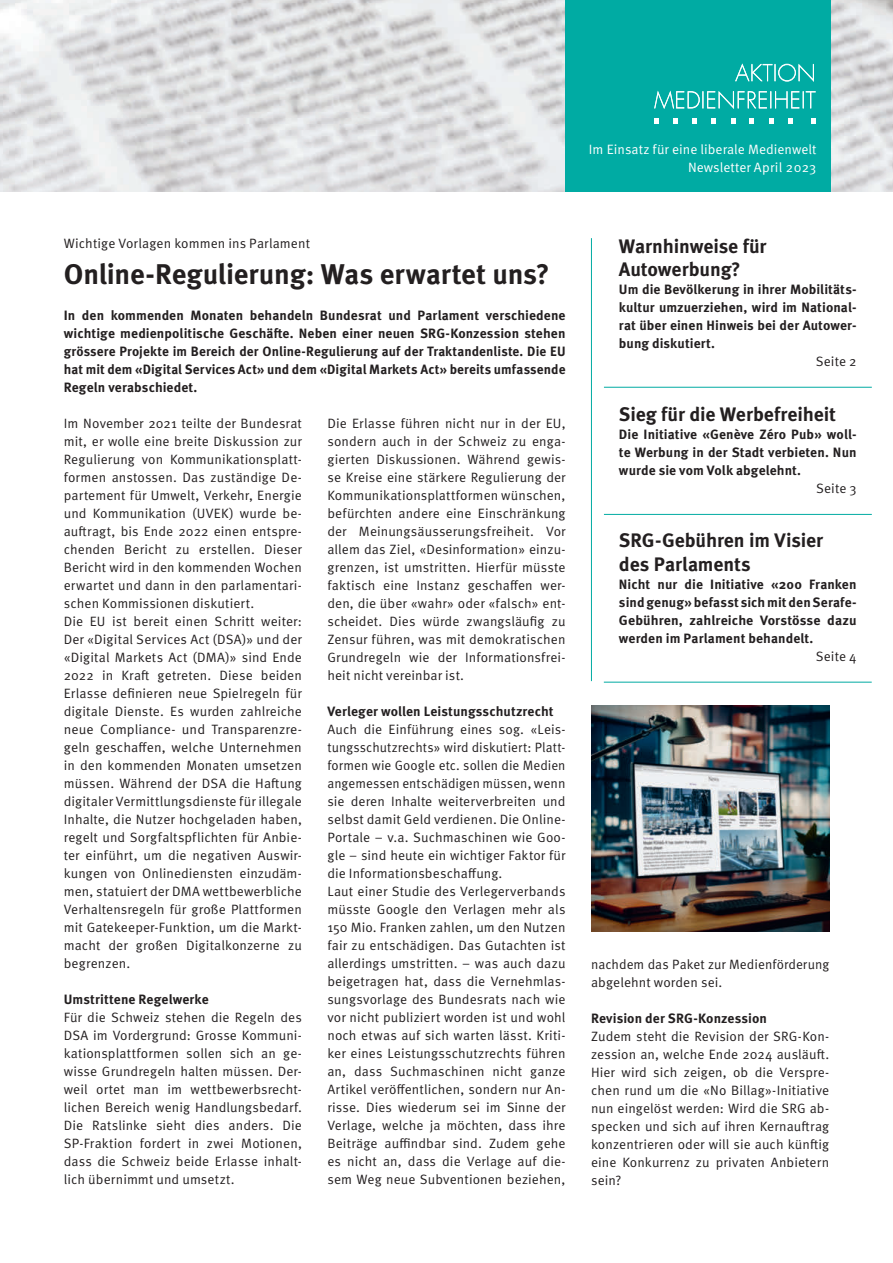
<style>
.page{position:relative;width:893px;height:1263px;background:#fff}
.page>*{position:absolute;margin:0;border:0;box-sizing:border-box;transform-origin:0 0}
.t1{font:700 28.5px "Meta Pro";letter-spacing:-.005em;color:#231f20}
.t2{font:700 19.5px/23.4px "Meta Pro";letter-spacing:-.005em;color:#231f20}
.t3{font:13.5px/18px "Meta Pro Norm";letter-spacing:.005em;color:#231f20}
.t4{font:700 13.5px/18px "Meta Pro";letter-spacing:.005em;color:#231f20;text-align:justify}
.t5{font:13.5px/18px "Meta Pro Norm";letter-spacing:.005em;color:#fff;text-align:right}
</style>
<div class="page">
<img style="left:0;top:0;width:893px;height:191px">
<div style="left:565px;top:0;width:265px;height:191px;background:#00aba3"></div>
<svg style="left:654px;top:91px;width:162px;height:18px"></svg>
<svg style="left:735px;top:63px;width:79px;height:19px"></svg>
<svg style="left:811px;top:118px;width:5px;height:6px"></svg>
<svg style="left:788px;top:118px;width:5px;height:6px"></svg>
<svg style="left:769px;top:118px;width:4px;height:6px"></svg>
<svg style="left:750px;top:118px;width:4px;height:6px"></svg>
<svg style="left:731px;top:118px;width:4px;height:6px"></svg>
<svg style="left:712px;top:118px;width:4px;height:6px"></svg>
<svg style="left:692px;top:118px;width:5px;height:6px"></svg>
<svg style="left:674px;top:118px;width:4px;height:6px"></svg>
<svg style="left:654px;top:118px;width:5px;height:6px"></svg>
<hr style="left:591px;top:238px;width:1px;height:443px;background:#00aba3">
<hr style="left:604px;top:514px;width:268px;height:1px;background:#00aba3">
<hr style="left:604px;top:682px;width:268px;height:1px;background:#00aba3">
<hr style="left:604px;top:387px;width:268px;height:1px;background:#00aba3">
<img style="left:591px;top:706px;width:238px;height:225px">
<p class="t5" style="left:589px;top:139px;width:229px">Im Einsatz für eine liberale Medienwelt<br>Newsletter April 2023</p>
<p class="t3" style="left:64px;top:234px;width:248px">Wichtige Vorlagen kommen ins Parlament</p>
<h1 class="t1" style="left:64px;top:252px;width:487px">Online-Regulierung: Was erwartet uns?</h1>
<p class="t4" style="left:64px;top:306px;width:503px">In den kommenden Monaten behandeln Bundesrat und Parlament verschiedene wichtige medienpolitische Geschäfte. Neben einer neuen SRG-Konzession stehen grössere Projekte im Bereich der Online-Regulierung auf der Traktandenliste. Die EU hat mit dem «Digital Services Act» und dem «Digital Markets Act» bereits umfassende Regeln verabschiedet.</p>
<p class="t3" style="left:64px;top:414px;width:240px">Im November 2021 teilte der Bundesrat mit, er wolle eine breite Diskussion zur Regulierung von Kommunikationsplatt&shy;formen anstossen. Das zuständige De&shy;partement für Umwelt, Verkehr, Energie und Kommunikation (UVEK) wurde be&shy;auftragt, bis Ende 2022 einen entspre&shy;chenden Bericht zu erstellen. Dieser Bericht wird in den kommenden Wochen erwartet und dann in den parlamentari&shy;schen Kommissionen diskutiert.<br>Die EU ist bereit einen Schritt weiter:<br>Der «Digital Services Act (DSA)» und der «Digital Markets Act (DMA)» sind Ende 2022 in Kraft getreten. Diese beiden Erlasse definieren neue Spielregeln für digitale Dienste. Es wurden zahlreiche neue Compliance- und Transparenzre&shy;geln geschaffen, welche Unternehmen in den kommenden Monaten umsetzen müssen. Während der DSA die Haftung digitaler Vermittlungsdienste für illegale Inhalte, die Nutzer hochgeladen haben, regelt und Sorgfaltspflichten für Anbie&shy;ter einführt, um die negativen Auswir&shy;kungen von Onlinediensten einzudäm&shy;men, statuiert der DMA wettbewerbliche Verhaltensregeln für große Plattformen mit Gatekeeper-Funktion, um die Markt&shy;macht der großen Digitalkonzerne zu begrenzen.</p>
<p class="t4" style="left:64px;top:990px;width:146px">Umstrittene Regelwerke</p>
<p class="t3" style="left:64px;top:1008px;width:240px;text-align:justify">Für die Schweiz stehen die Regeln des DSA im Vordergrund: Grosse Kommuni&shy;kationsplattformen sollen sich an ge&shy;wisse Grundregeln halten müssen. Der&shy;weil ortet man im wettbewerbsrecht&shy;lichen Bereich wenig Handlungsbedarf.<br>Die Ratslinke sieht dies anders. Die SP-Fraktion fordert in zwei Motionen, dass die Schweiz beide Erlasse inhalt&shy;lich übernimmt und umsetzt.</p>
<p class="t3" style="left:327px;top:414px;width:240px;text-align:justify">Die Erlasse führen nicht nur in der EU, sondern auch in der Schweiz zu enga&shy;gierten Diskussionen. Während gewis&shy;se Kreise eine stärkere Regulierung der Kommunikationsplattformen wünschen, befürchten andere eine Einschränkung der Meinungsäusserungsfreiheit. Vor allem das Ziel, «Desinformation» einzu&shy;grenzen, ist umstritten. Hierfür müsste faktisch eine Instanz geschaffen wer&shy;den, die über «wahr» oder «falsch» ent&shy;scheidet. Dies würde zwangsläufig zu Zensur führen, was mit demokratischen Grundregeln wie der Informationsfrei&shy;heit nicht vereinbar ist.</p>
<p class="t4" style="left:327px;top:702px;width:228px">Verleger wollen Leistungsschutzrecht</p>
<p class="t3" style="left:327px;top:720px;width:240px">Auch die Einführung eines sog. «Leis&shy;tungsschutzrechts» wird diskutiert: Platt&shy;formen wie Google etc. sollen die Medien angemessen entschädigen müssen, wenn sie deren Inhalte weiterverbreiten und selbst damit Geld verdienen. Die Online-Portale – v.a. Suchmaschinen wie Goo&shy;gle – sind heute ein wichtiger Faktor für die Informationsbeschaffung.<br>Laut einer Studie des Verlegerverbands müsste Google den Verlagen mehr als 150 Mio. Franken zahlen, um den Nutzen fair zu entschädigen. Das Gutachten ist allerdings umstritten. – was auch dazu beigetragen hat, dass die Vernehmlas&shy;sungsvorlage des Bundesrats nach wie vor nicht publiziert worden ist und wohl noch etwas auf sich warten lässt. Kriti&shy;ker eines Leistungsschutzrechts führen an, dass Suchmaschinen nicht ganze Artikel veröffentlichen, sondern nur An&shy;risse. Dies wiederum sei im Sinne der Verlage, welche ja möchten, dass ihre Beiträge auffindbar sind. Zudem gehe es nicht an, dass die Verlage auf die&shy;sem Weg neue Subventionen beziehen,</p>
<h2 class="t2" style="left:619px;top:233px;width:149px">Warnhinweise für<br>Autowerbung?</h2>
<p class="t4" style="left:619px;top:280px;width:239px">Um die Bevölkerung in ihrer Mobilitäts&shy;kultur umzuerziehen, wird im National&shy;rat über einen Hinweis bei der Autower&shy;bung diskutiert.</p>
<p class="t3" style="left:816px;top:352px;width:42px">Seite 2</p>
<h2 class="t2" style="left:619px;top:401px;width:219px">Sieg für die Werbefreiheit</h2>
<p class="t4" style="left:619px;top:424px;width:239px">Die Initiative «Genève Zéro Pub» woll&shy;te Werbung in der Stadt verbieten. Nun wurde sie vom Volk abgelehnt.</p>
<p class="t3" style="left:816px;top:478px;width:42px">Seite 3</p>
<h2 class="t2" style="left:619px;top:528px;width:206px">SRG-Gebühren im Visier des Parlaments</h2>
<p class="t4" style="left:619px;top:574px;width:239px">Nicht nur die Initiative «200 Franken sind genug» befasst sich mit den Serafe-Gebühren, zahlreiche Vorstösse dazu werden im Parlament behandelt.</p>
<p class="t3" style="left:816px;top:646px;width:42px">Seite 4</p>
<p class="t3" style="left:591px;top:954px;width:240px">nachdem das Paket zur Medienförderung abgelehnt worden sei.</p>
<p class="t4" style="left:591px;top:1008px;width:177px">Revision der SRG-Konzession</p>
<p class="t3" style="left:591px;top:1026px;width:240px;text-align:justify">Zudem steht die Revision der SRG-Kon&shy;zession an, welche Ende 2024 ausläuft.<br>Hier wird sich zeigen, ob die Verspre&shy;chen rund um die «No Billag»-Initiative nun eingelöst werden: Wird die SRG ab&shy;specken und sich auf ihren Kernauftrag konzentrieren oder will sie auch künftig eine Konkurrenz zu privaten Anbietern sein?</p>
</div>
